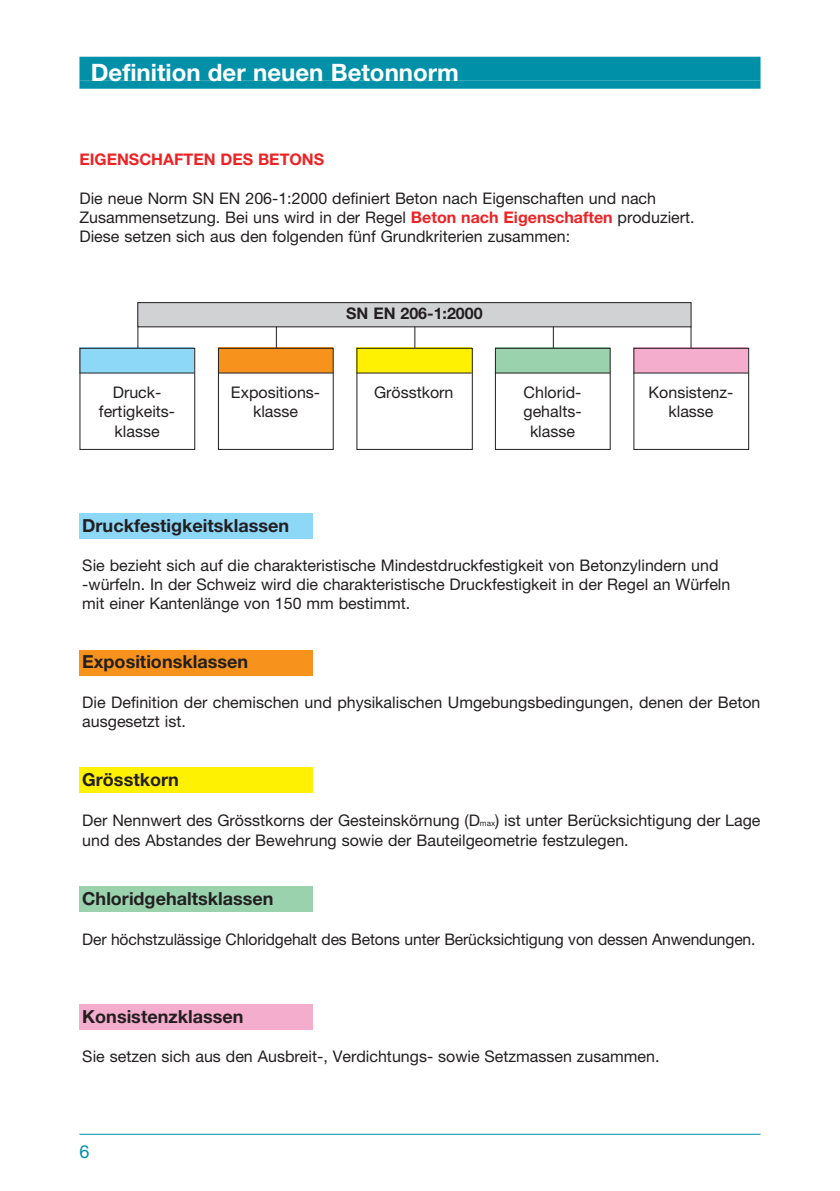
<style>
.page{position:relative;width:840px;height:1191px;background:#fff}
.page>*{position:absolute;margin:0;border:0;box-sizing:border-box;transform-origin:0 0}
.t1{font:700 24px "Helvetica Neue LT Std";color:#fff}
.t2{font:700 18px "Helvetica Neue LT Std";color:#231f20}
.t3{font:18px "Helvetica Neue LT Std";color:#0091a9}
.t4{font:16px/19.2px "Helvetica Neue LT Std";color:#231f20}
.t5{font:700 16px "Helvetica Neue LT Std";color:#ee2224}
.t6{font:700 16px "Helvetica Neue LT Std";color:#231f20}
.s1{font-weight:700;color:#ee2224}
.s2{font-size:8px}
</style>
<div class="page">
<hr style="left:79px;top:1133px;width:681px;height:1px;background:#0091a9">
<div style="left:79px;top:1004px;width:234px;height:25px;background:#f5adce"></div>
<div style="left:79px;top:886px;width:234px;height:25px;background:#9ad2ae"></div>
<div style="left:79px;top:767px;width:234px;height:25px;background:#fff101"></div>
<div style="left:79px;top:650px;width:234px;height:25px;background:#f7931d"></div>
<div style="left:79px;top:513px;width:234px;height:25px;background:#8dd7f7"></div>
<div style="left:79px;top:57px;width:681px;height:24px;background:#0091a9"></div>
<div style="left:79px;top:81px;width:681px;height:8px;background:#0091a9"></div>
<svg style="left:79px;top:347px;width:670px;height:103px"></svg>
<hr style="left:79px;top:372px;width:115px;height:1px;background:#231f20">
<hr style="left:218px;top:372px;width:115px;height:1px;background:#231f20">
<hr style="left:494px;top:372px;width:115px;height:1px;background:#231f20">
<hr style="left:633px;top:372px;width:115px;height:1px;background:#231f20">
<div style="left:138px;top:303px;width:552px;height:24px;background:#d1d2d4"></div>
<div style="left:137px;top:302px;width:554px;height:25px;border:1px solid #231f20"></div>
<svg style="left:137px;top:326px;width:1px;height:22px"></svg>
<svg style="left:276px;top:326px;width:1px;height:22px"></svg>
<svg style="left:414px;top:326px;width:1px;height:22px"></svg>
<svg style="left:552px;top:326px;width:1px;height:22px"></svg>
<svg style="left:690px;top:326px;width:1px;height:22px"></svg>
<hr style="left:356px;top:372px;width:115px;height:1px;background:#231f20">
<h1 class="t1" style="left:91px;top:64px;width:369px">Definition der neuen Betonnorm</h1>
<p class="t5" style="left:79px;top:154px;width:246px">EIGENSCHAFTEN DES BETONS</p>
<p class="t4" style="left:79px;top:190px;width:616px">Die neue Norm SN EN 206-1:2000 definiert Beton nach Eigenschaften und nach<br>Zusammensetzung. Bei uns wird in der Regel <span class="s1">Beton nach Eigenschaften</span> produziert.<br>Diese setzen sich aus den folgenden fünf Grundkriterien zusammen:</p>
<p class="t6" style="left:346px;top:308px;width:138px">SN EN 206-1:2000</p>
<p class="t4" style="left:99px;top:384px;width:78px;text-align:center">Druck&shy;fertigkeits&shy;klasse</p>
<p class="t4" style="left:231px;top:384px;width:91px;text-align:center">Expositions&shy;klasse</p>
<p class="t4" style="left:374px;top:384px;width:81px">Grösstkorn</p>
<p class="t4" style="left:523px;top:384px;width:60px;text-align:center">Chlorid&shy;gehalts&shy;klasse</p>
<p class="t4" style="left:648px;top:384px;width:86px;text-align:center">Konsistenz&shy;klasse</p>
<p class="t2" style="left:82px;top:518px;width:208px">Druckfestigkeitsklassen</p>
<p class="t4" style="left:82px;top:557px;width:649px">Sie bezieht sich auf die charakteristische Mindestdruckfestigkeit von Betonzylindern und -würfeln. In der Schweiz wird die charakteristische Druckfestigkeit in der Regel an Würfeln mit einer Kantenlänge von 150 mm bestimmt.</p>
<p class="t2" style="left:82px;top:655px;width:167px">Expositionsklassen</p>
<p class="t4" style="left:82px;top:694px;width:679px">Die Definition der chemischen und physikalischen Umgebungsbedingungen, denen der Beton ausgesetzt ist.</p>
<p class="t2" style="left:82px;top:773px;width:98px">Grösstkorn</p>
<p class="t4" style="left:82px;top:812px;width:679px;line-height:20px">Der Nennwert des Grösstkorns der Gesteinskörnung (D<span class="s2">max</span>) ist unter Berücksichtigung der Lage und des Abstandes der Bewehrung sowie der Bauteilgeometrie festzulegen.</p>
<p class="t2" style="left:82px;top:892px;width:192px">Chloridgehaltsklassen</p>
<p class="t4" style="left:82px;top:931px;width:674px">Der höchstzulässige Chloridgehalt des Betons unter Berücksichtigung von dessen Anwendungen.</p>
<p class="t2" style="left:82px;top:1010px;width:162px">Konsistenzklassen</p>
<p class="t4" style="left:82px;top:1048px;width:578px">Sie setzen sich aus den Ausbreit-, Verdichtungs- sowie Setzmassen zusammen.</p>
<p class="t3" style="left:79px;top:1145px;width:12px">6</p>
</div>
